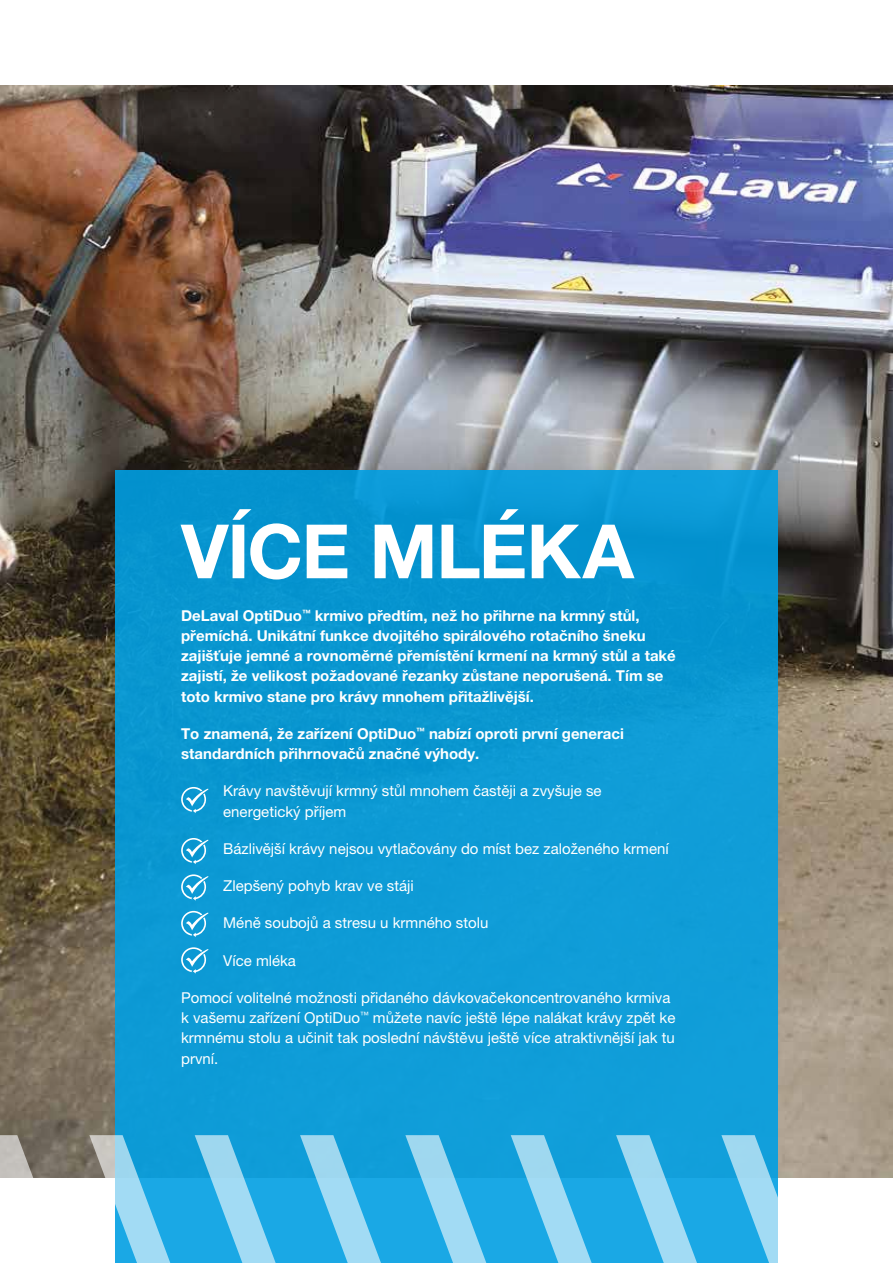
<style>
.page{position:relative;width:893px;height:1263px;background:#fff}
.page>*{position:absolute;margin:0;border:0;box-sizing:border-box;transform-origin:0 0}
.t1{font:700 75px "Helvetica Neue LT Pro";letter-spacing:-.015em;color:#fff}
.t2{font:15px/20.2px "Helvetica Neue LT Pro";color:#fff}
.t3{font:700 15px/20.2px "Helvetica Neue LT Pro";color:#fff}
</style>
<div class="page">
<img style="left:0;top:85px;width:893px;height:1093px">
<div style="left:115px;top:470px;width:663px;height:793px;background:#0d9ad5"></div>
<svg style="left:181px;top:787px;width:27px;height:26px"></svg>
<svg style="left:181px;top:838px;width:27px;height:26px"></svg>
<svg style="left:181px;top:874px;width:27px;height:27px"></svg>
<svg style="left:181px;top:911px;width:27px;height:26px"></svg>
<svg style="left:181px;top:947px;width:27px;height:26px"></svg>
<svg style="left:0;top:1135px;width:836px;height:128px"></svg>
<h1 class="t1" style="left:181px;top:505px;width:454px">VÍCE MLÉKA</h1>
<p class="t3" style="left:181px;top:605px;width:496px">DeLaval OptiDuo<sup>™</sup> krmivo předtím, než ho přihrne na krmný stůl, přemíchá. Unikátní funkce dvojitého spirálového rotačního šneku zajišťuje jemné a rovnoměrné přemístění krmení na krmný stůl a také zajistí, že velikost požadované řezanky zůstane neporušená. Tím se toto krmivo stane pro krávy mnohem přitažlivější.</p>
<p class="t3" style="left:181px;top:723px;width:444px">To znamená, že zařízení OptiDuo<sup>™</sup> nabízí oproti první generaci standardních přihrnovačů značné výhody.</p>
<p class="t2" style="left:223px;top:781px;width:380px">Krávy navštěvují krmný stůl mnohem častěji a zvyšuje se energetický příjem</p>
<p class="t2" style="left:223px;top:838px;width:447px">Bázlivější krávy nejsou vytlačovány do míst bez založeného krmení</p>
<p class="t2" style="left:223px;top:875px;width:192px">Zlepšený pohyb krav ve stáji</p>
<p class="t2" style="left:223px;top:913px;width:267px">Méně soubojů a stresu u krmného stolu</p>
<p class="t2" style="left:223px;top:950px;width:74px">Více mléka</p>
<p class="t2" style="left:181px;top:987px;width:496px">Pomocí volitelné možnosti přidaného dávkovačekoncentrovaného krmiva k vašemu zařízení OptiDuo<sup>™</sup> můžete navíc ještě lépe nalákat krávy zpět ke krmnému stolu a učinit tak poslední návštěvu ještě více atraktivnější jak tu první.</p>
</div>
